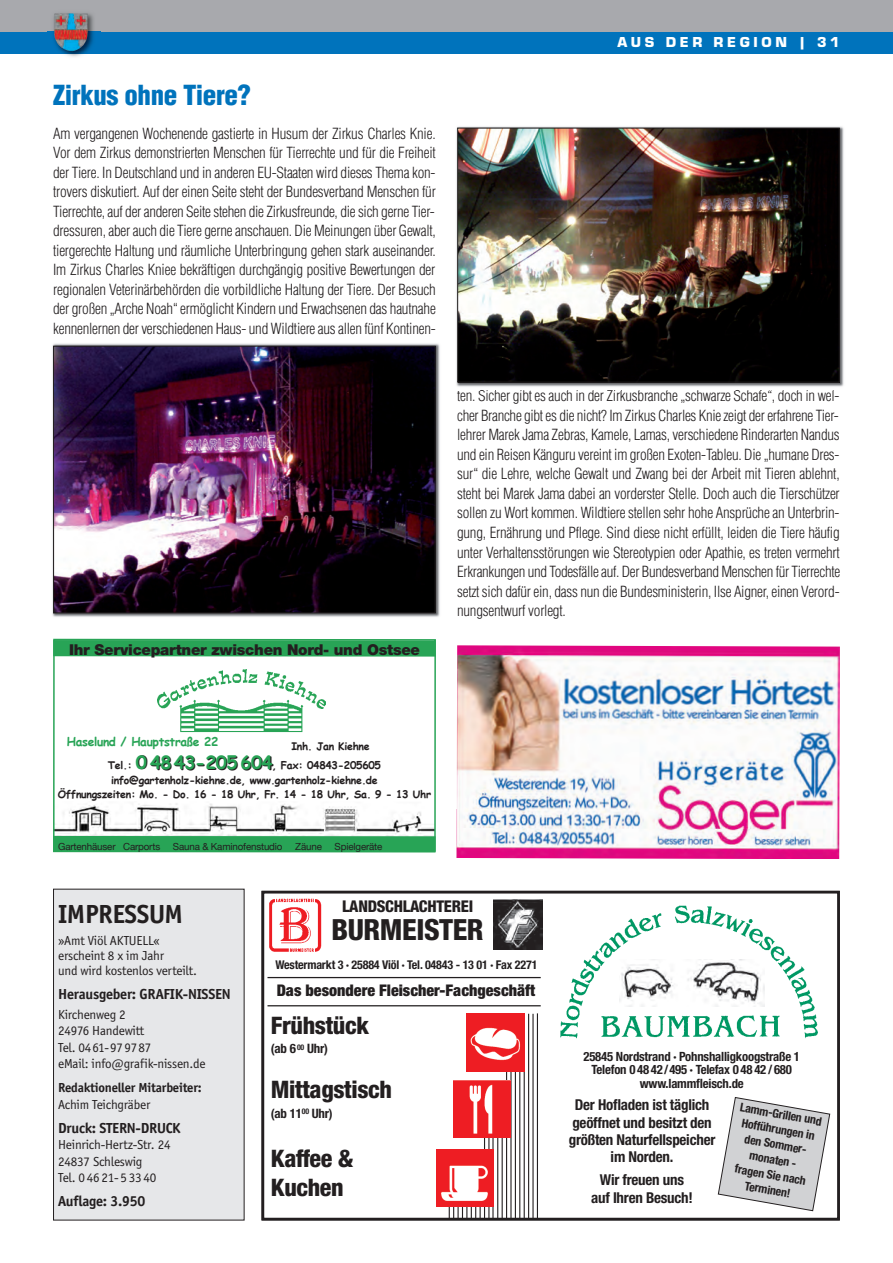
<style>
.page{position:relative;width:893px;height:1263px;background:#fff}
.page>*{position:absolute;margin:0;border:0;box-sizing:border-box;transform-origin:0 0}
.t1{font:800 condensed 29.25px "Helvetica Neue";letter-spacing:-.015em;color:#231f20}
.t2{font:900 condensed 27px "Helvetica";letter-spacing:-.015em;color:#0073bc}
.t3{font:700 27px "Officina Sans";letter-spacing:-.015em;color:#231f20}
.t4{font:800 condensed 24.15px/28.5px "Helvetica Neue";letter-spacing:-.015em;color:#231f20}
.t5{font:800 condensed 16.2px "Helvetica Neue";letter-spacing:-.015em;color:#231f20}
.t6{font:900 condensed 16.05px "Helvetica Neue";color:#231f20}
.t7{font:300 condensed 15px/19.5px "Helvetica";letter-spacing:-.015em;color:#231f20;text-align:justify}
.t8{font:700 condensed 15px/17.2px "Helvetica Neue";letter-spacing:-.015em;color:#231f20;text-align:center}
.t9{font:700 15px "Officina Sans";letter-spacing:-.015em;color:#231f20}
.t10{font:900 15px "Helvetica Neue";letter-spacing:-.015em;color:#231f20}
.t11{font:15px "Eurostile T Blac";letter-spacing:.25em;color:#fff}
.t12{font:13.5px/16.5px "Officina Sans";letter-spacing:-.015em;color:#231f20}
.t13{font:700 13.5px "Officina Sans";letter-spacing:-.015em;color:#231f20}
.t14{font:700 condensed 13.05px "Helvetica Neue";letter-spacing:-.015em;color:#231f20}
.t15{font:700 condensed 12.75px/13.5px "Helvetica Neue";letter-spacing:-.015em;color:#231f20;text-align:center}
.t16{font:700 condensed 12px/15.3px "Helvetica Neue";letter-spacing:-.015em;color:#231f20;text-align:center}
.t17{font:700 12px "Comic Sans MS";letter-spacing:-.025em;color:#28a456}
.t18{font:700 10.5px/14.5px "Comic Sans MS";letter-spacing:-.025em;color:#231f20;text-align:center}
.t19{font:9.75px "Helvetica Neue";letter-spacing:-.015em;color:#231f20}
.s1{font-size:18px;color:#28a456}
</style>
<div class="page">
<div style="left:0;top:0;width:893px;height:43px;background:#a8a9ad"></div>
<div style="left:0;top:32px;width:893px;height:21px;background:#0073bc"></div>
<img style="left:48px;top:13px;width:52px;height:44px">
<img style="left:54px;top:13px;width:34px;height:38px">
<div style="left:261px;top:891px;width:579px;height:329px;border:3px solid #231f20"></div>
<img style="left:493px;top:899px;width:49px;height:50px">
<hr style="left:537px;top:1013px;width:1px;height:206px;background:#231f20">
<hr style="left:532px;top:1014px;width:2px;height:205px;background:#231f20">
<hr style="left:528px;top:1014px;width:1px;height:205px;background:#231f20">
<hr style="left:524px;top:1014px;width:1px;height:205px;background:#231f20">
<hr style="left:519px;top:1070px;width:1px;height:149px;background:#231f20">
<hr style="left:515px;top:1068px;width:1px;height:152px;background:#231f20">
<hr style="left:510px;top:1070px;width:2px;height:149px;background:#231f20">
<hr style="left:506px;top:1069px;width:1px;height:150px;background:#231f20">
<hr style="left:502px;top:1081px;width:1px;height:138px;background:#231f20">
<hr style="left:497px;top:1081px;width:1px;height:138px;background:#231f20">
<hr style="left:488px;top:1081px;width:1px;height:138px;background:#231f20">
<hr style="left:492px;top:1081px;width:2px;height:138px;background:#231f20">
<hr style="left:484px;top:1081px;width:1px;height:138px;background:#231f20">
<hr style="left:480px;top:1149px;width:1px;height:70px;background:#231f20">
<svg style="left:449px;top:1207px;width:27px;height:13px"></svg>
<hr style="left:267px;top:977px;width:274px;height:1px;background:#231f20">
<hr style="left:267px;top:1005px;width:274px;height:1px;background:#231f20">
<img style="left:453px;top:1081px;width:57px;height:57px">
<img style="left:467px;top:1014px;width:57px;height:57px">
<img style="left:436px;top:1149px;width:58px;height:58px">
<img style="left:560px;top:905px;width:258px;height:134px">
<img style="left:619px;top:959px;width:146px;height:47px">
<svg style="left:717px;top:1097px;width:114px;height:115px"></svg>
<img style="left:269px;top:899px;width:53px;height:53px">
<div style="left:54px;top:889px;width:190px;height:331px;background:#e6e7e9"></div>
<div style="left:53px;top:889px;width:191px;height:331px;border:1px solid #231f20"></div>
<img style="left:56px;top:803px;width:377px;height:33px">
<div style="left:53px;top:836px;width:383px;height:16px;background:#28a456"></div>
<img style="left:158px;top:669px;width:167px;height:64px">
<div style="left:53px;top:640px;width:383px;height:17px;background:#28a456"></div>
<img style="left:456px;top:645px;width:384px;height:214px">
<img style="left:456px;top:126px;width:388px;height:261px">
<img style="left:479px;top:390px;width:52px;height:1px">
<img style="left:459px;top:130px;width:379px;height:251px">
<div style="left:457px;top:128px;width:383px;height:255px;border:1px solid #231f20"></div>
<img style="left:52px;top:343px;width:388px;height:274px">
<img style="left:55px;top:348px;width:379px;height:263px">
<div style="left:53px;top:346px;width:383px;height:267px;border:1px solid #231f20"></div>
<h2 class="t2" style="left:53px;top:80px;width:199px">Zirkus ohne Tiere?</h2>
<p class="t7" style="left:53px;top:124px;width:384px">Am vergangenen Wochenende gastierte in Husum der Zirkus Charles Knie.<br>Vor dem Zirkus demonstrierten Menschen für Tierrechte und für die Freiheit der Tiere. In Deutschland und in anderen EU-Staaten wird dieses Thema kon&shy;trovers diskutiert. Auf der einen Seite steht der Bundesverband Menschen für Tierrechte, auf der anderen Seite stehen die Zirkusfreunde, die sich gerne Tier&shy;dressuren, aber auch die Tiere gerne anschauen. Die Meinungen über Gewalt, tiergerechte Haltung und räumliche Unterbringung gehen stark auseinander.<br>Im Zirkus Charles Kniee bekräftigen durchgängig positive Bewertungen der regionalen Veterinärbehörden die vorbildliche Haltung der Tiere. Der Besuch der großen „Arche Noah“ ermöglicht Kindern und Erwachsenen das hautnahe kennenlernen der verschiedenen Haus- und Wildtiere aus allen fünf Kontinen-</p>
<p class="t11" style="left:617px;top:33px;width:224px">AUS DER REGION | 31</p>
<p class="t10" style="left:69px;top:644px;width:352px">Ihr Servicepartner zwischen Nord- und Ostsee</p>
<p class="t7" style="left:457px;top:387px;width:385px">ten. Sicher gibt es auch in der Zirkusbranche „schwarze Schafe“, doch in wel&shy;cher Branche gibt es die nicht? Im Zirkus Charles Knie zeigt der erfahrene Tier&shy;lehrer Marek Jama Zebras, Kamele, Lamas, verschiedene Rinderarten Nandus und ein Reisen Känguru vereint im großen Exoten-Tableu. Die „humane Dres&shy;sur“ die Lehre, welche Gewalt und Zwang bei der Arbeit mit Tieren ablehnt, steht bei Marek Jama dabei an vorderster Stelle. Doch auch die Tierschützer sollen zu Wort kommen. Wildtiere stellen sehr hohe Ansprüche an Unterbrin&shy;gung, Ernährung und Pflege. Sind diese nicht erfüllt, leiden die Tiere häufig unter Verhaltensstörungen wie Stereotypien oder Apathie, es treten vermehrt Erkrankungen und Todesfälle auf. Der Bundesverband Menschen für Tierrechte setzt sich dafür ein, dass nun die Bundesministerin, Ilse Aigner, einen Verord&shy;nungsentwurf vorlegt.</p>
<p class="t17" style="left:67px;top:733px;width:153px">Haselund / Hauptstraße 22</p>
<p class="t18" style="left:291px;top:738px;width:80px">Inh. Jan Kiehne</p>
<p class="t18" style="left:58px;top:757px;width:375px">Tel.: <span class="s1">0 4843-205 604</span>, Fax: 04843-205605 info@gartenholz-kiehne.de, www.gartenholz-kiehne.de<br>Öffnungszeiten: Mo. - Do. 16 - 18 Uhr, Fr. 14 - 18 Uhr, Sa. 9 - 13 Uhr</p>
<p class="t19" style="left:58px;top:840px;width:104px">Gartenhäuser Carports</p>
<p class="t19" style="left:173px;top:840px;width:111px">Sauna &amp; Kaminofenstudio</p>
<p class="t19" style="left:295px;top:840px;width:28px">Zäune</p>
<p class="t19" style="left:335px;top:840px;width:49px">Spielgeräte</p>
<h2 class="t3" style="left:58px;top:898px;width:126px">IMPRESSUM</h2>
<p class="t12" style="left:58px;top:933px;width:140px;line-height:15px">»Amt Viöl AKTUELL« erscheint 8 x im Jahr<br>und wird kostenlos verteilt.</p>
<p class="t9" style="left:58px;top:985px;width:174px">Herausgeber: GRAFIK-NISSEN</p>
<p class="t12" style="left:58px;top:1006px;width:149px">Kirchenweg 2<br>24976 Handewitt<br>Tel. 0461-979787<br>eMail: info@grafik-nissen.de</p>
<p class="t13" style="left:58px;top:1080px;width:145px">Redaktioneller Mitarbeiter:</p>
<p class="t12" style="left:58px;top:1096px;width:94px">Achim Teichgräber</p>
<p class="t9" style="left:58px;top:1119px;width:124px">Druck: STERN-DRUCK</p>
<p class="t12" style="left:58px;top:1136px;width:114px">Heinrich-Hertz-Str. 24<br>24837 Schleswig<br>Tel. 0 46 21- 5 33 40</p>
<p class="t9" style="left:58px;top:1192px;width:89px">Auflage: 3.950</p>
<p class="t5" style="left:342px;top:900px;width:133px">LANDSCHLACHTEREI</p>
<h1 class="t1" style="left:332px;top:919px;width:154px">BURMEISTER</h1>
<p class="t16" style="left:275px;top:958px;width:263px">Westermarkt 3 · 25884 Viöl · Tel. 04843 - 13 01 · Fax 2271</p>
<p class="t6" style="left:277px;top:984px;width:260px">Das besondere Fleischer-Fachgeschäft</p>
<h3 class="t4" style="left:271px;top:1013px;width:100px">Frühstück</h3>
<p class="t14" style="left:271px;top:1044px;width:59px">(ab 6 <sup>00</sup> Uhr)</p>
<h3 class="t4" style="left:271px;top:1078px;width:123px">Mittagstisch</h3>
<p class="t14" style="left:271px;top:1109px;width:63px">(ab 11<sup>00</sup> Uhr)</p>
<h3 class="t4" style="left:271px;top:1147px;width:84px">Kaffee &amp;<br>Kuchen</h3>
<p class="t15" style="left:583px;top:1050px;width:218px">25845 Nordstrand · Pohnshalligkoogstraße 1<br>Telefon 0 48 42/495 · Telefax 0 48 42 / 680 www.lammfleisch.de</p>
<p class="t8" style="left:569px;top:1097px;width:148px">Der Hofladen ist täglich geöffnet und besitzt den größten Naturfellspeicher im Norden.</p>
<p class="t8" style="left:591px;top:1172px;width:103px">Wir freuen uns auf Ihren Besuch!</p>
<p class="t16" style="left:741px;top:1100px;width:84px;rotate:10deg">Lamm-Grillen und<br>Hofführungen in den Sommer - monaten -<br>fragen Sie nach<br>Terminen!</p>
</div>
